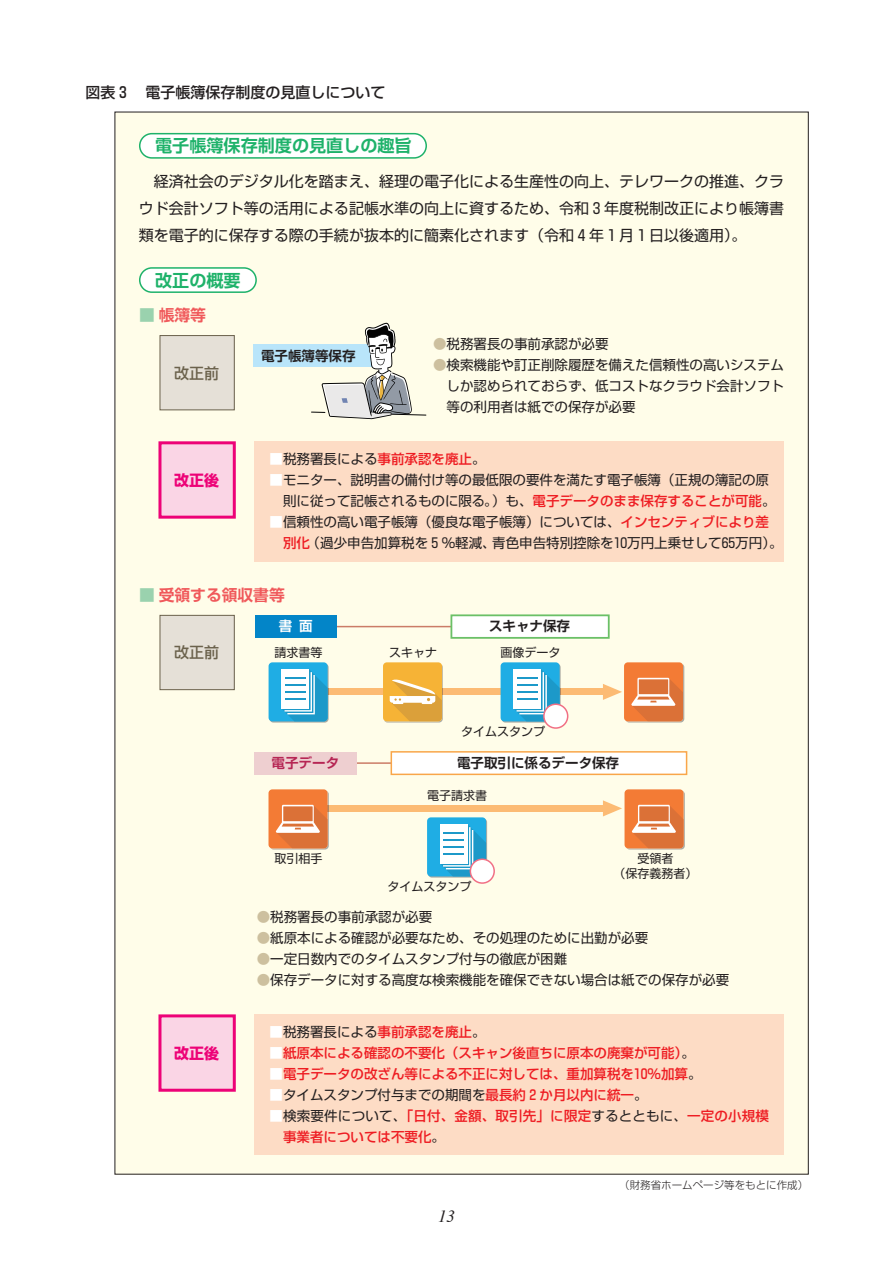
<style>
.page{position:relative;width:893px;height:1263px;background:#fff}
.page>*{position:absolute;margin:0;border:0;box-sizing:border-box;transform-origin:0 0}
.t1{font:700 17.1px "Shin Go Pro De";color:#1eb26a}
.t2{font:italic 16.95px "Times";color:#231f20}
.t3{font:700 15.75px "Shin Go Pro De";color:#f0595b}
.t4{font:15px/27px "Shin Go Pro";color:#231f20;text-align:justify}
.t5{font:500 15px "Shin Go Pro";color:#231f20}
.t6{font:500 15px "Shin Go Pro";color:#6b624c}
.t7{font:700 15px "Shin Go Pro";color:#ed0277}
.t8{font:13.5px/21px "Shin Go Pro";color:#231f20}
.t9{font:500 13.5px/21px "Shin Go Pro";color:#ee1d23}
.t10{font:700 13.5px "Shin Go Pro De";color:#231f20}
.t11{font:700 13.5px "Shin Go Pro De";color:#b62654}
.t12{font:700 13.5px "Shin Go Pro De";color:#fff}
.t13{font:12px/15px "Shin Go Pro";color:#231f20;text-align:center}
.t14{font:300 10.5px "Shin Go Pro";color:#231f20}
.s1{color:#9ad2ae}
.s2{color:#cdc09f}
.s3{color:#fff}
.s4{font-weight:500;color:#ee1d23}
.s5{font-weight:400;color:#fff}
.s6{font-weight:400;color:#231f20}
</style>
<div class="page">
<div style="left:115px;top:112px;width:693px;height:1062px;background:#fffde9"></div>
<div style="left:140px;top:134px;width:286px;height:24px;background:#fff;border-radius:12px"></div>
<div style="left:139px;top:133px;width:288px;height:26px;border:2px solid #1eb26a;border-radius:12px"></div>
<div style="left:140px;top:268px;width:116px;height:24px;background:#fff;border-radius:12px"></div>
<div style="left:139px;top:267px;width:118px;height:26px;border:2px solid #1eb26a;border-radius:12px"></div>
<div style="left:160px;top:336px;width:74px;height:74px;background:#e5e0d7"></div>
<div style="left:160px;top:335px;width:75px;height:75px;border:1px solid #6b624c"></div>
<div style="left:160px;top:443px;width:74px;height:74px;background:#fad5e5"></div>
<div style="left:158px;top:441px;width:78px;height:78px;border:3px solid #ed0277"></div>
<div style="left:254px;top:345px;width:128px;height:22px;background:#b9e5fa"></div>
<svg style="left:311px;top:323px;width:116px;height:96px"></svg>
<div style="left:255px;top:441px;width:529px;height:121px;background:#fddcc5"></div>
<div style="left:160px;top:615px;width:74px;height:75px;background:#e5e0d7"></div>
<div style="left:160px;top:615px;width:75px;height:75px;border:1px solid #6b624c"></div>
<div style="left:160px;top:1016px;width:74px;height:74px;background:#fad5e5"></div>
<div style="left:158px;top:1014px;width:78px;height:78px;border:3px solid #ed0277"></div>
<div style="left:255px;top:1014px;width:529px;height:141px;background:#fddcc5"></div>
<hr style="left:296px;top:626px;width:189px;height:1px;background:#cb7c67">
<div style="left:451px;top:615px;width:158px;height:23px;background:#fff"></div>
<div style="left:450px;top:614px;width:160px;height:25px;border:2px solid #6bc067"></div>
<div style="left:255px;top:615px;width:82px;height:23px;background:#0385c8"></div>
<hr style="left:295px;top:762px;width:130px;height:2px;background:#cb7c67">
<div style="left:391px;top:752px;width:296px;height:22px;background:#fff"></div>
<div style="left:391px;top:751px;width:296px;height:24px;border:2px solid #f9a64a"></div>
<div style="left:255px;top:752px;width:102px;height:22px;background:#eecfd0"></div>
<div style="left:288px;top:689px;width:319px;height:6px;background:#fcbb74"></div>
<svg style="left:269px;top:662px;width:59px;height:59px"></svg>
<svg style="left:270px;top:663px;width:59px;height:60px"></svg>
<hr style="left:285px;top:677px;width:21px;height:2px;background:#1c99c9">
<hr style="left:285px;top:684px;width:21px;height:2px;background:#1c99c9">
<hr style="left:285px;top:691px;width:21px;height:2px;background:#1c99c9">
<hr style="left:285px;top:698px;width:21px;height:2px;background:#1c99c9">
<div style="left:383px;top:662px;width:59px;height:59px;background:#f6b336;border-radius:4px"></div>
<svg style="left:384px;top:665px;width:59px;height:57px"></svg>
<svg style="left:501px;top:662px;width:59px;height:59px"></svg>
<svg style="left:502px;top:663px;width:59px;height:60px"></svg>
<hr style="left:517px;top:677px;width:21px;height:2px;background:#1c99c9">
<hr style="left:517px;top:684px;width:21px;height:2px;background:#1c99c9">
<hr style="left:517px;top:691px;width:21px;height:2px;background:#1c99c9">
<hr style="left:517px;top:698px;width:21px;height:2px;background:#1c99c9">
<div style="left:544px;top:704px;width:24px;height:24px;background:#fff;border-radius:50%"></div>
<div style="left:543px;top:703px;width:25px;height:26px;border:2px solid #f17085;border-radius:50%"></div>
<div style="left:624px;top:662px;width:59px;height:59px;background:#f37b35;border-radius:4px"></div>
<svg style="left:603px;top:664px;width:81px;height:58px"></svg>
<div style="left:288px;top:805px;width:319px;height:6px;background:#fcbb74"></div>
<div style="left:268px;top:789px;width:60px;height:59px;background:#f37b35;border-radius:4px"></div>
<svg style="left:270px;top:791px;width:59px;height:58px"></svg>
<svg style="left:428px;top:818px;width:59px;height:60px"></svg>
<div style="left:427px;top:817px;width:59px;height:59px;background:#1fade4;border-radius:4px"></div>
<svg style="left:440px;top:824px;width:46px;height:52px"></svg>
<hr style="left:443px;top:832px;width:21px;height:2px;background:#1c99c9">
<hr style="left:443px;top:839px;width:21px;height:2px;background:#1c99c9">
<hr style="left:443px;top:846px;width:21px;height:2px;background:#1c99c9">
<hr style="left:443px;top:853px;width:21px;height:2px;background:#1c99c9">
<div style="left:470px;top:859px;width:24px;height:24px;background:#fff;border-radius:50%"></div>
<div style="left:470px;top:858px;width:25px;height:26px;border:2px solid #f17085;border-radius:50%"></div>
<div style="left:624px;top:789px;width:60px;height:59px;background:#f37b35;border-radius:4px"></div>
<svg style="left:603px;top:791px;width:82px;height:58px"></svg>
<p class="t5" style="left:85px;top:80px;width:301px">図表3　電子帳簿保存制度の見直しについて</p>
<p class="t1" style="left:155px;top:132px;width:258px">電子帳簿保存制度の見直しの趣旨</p>
<p class="t4" style="left:139px;top:166px;width:647px">　経済社会のデジタル化を踏まえ、経理の電子化による生産性の向上、テレワークの推進、クラウド会計ソフト等の活用による記帳水準の向上に資するため、令和3年度税制改正により帳簿書類を電子的に保存する際の手続が抜本的に簡素化されます（令和4年１月１日以後適用)。</p>
<p class="t1" style="left:155px;top:266px;width:87px">改正の概要</p>
<p class="t3" style="left:139px;top:302px;width:68px"><span class="s1">■</span> 帳簿等</p>
<p class="t6" style="left:174px;top:360px;width:46px">改正前</p>
<p class="t10" style="left:261px;top:344px;width:96px">電子帳簿等保存</p>
<p class="t8" style="left:433px;top:332px;width:177px"><span class="s2">●</span>税務署長の事前承認が必要</p>
<p class="t8" style="left:446px;top:353px;width:339px;text-align:justify;text-indent:-14px"><span class="s2">●</span>検索機能や訂正削除履歴を備えた信頼性の高いシステムしか認められておらず、低コストなクラウド会計ソフト等の利用者は紙での保存が必要</p>
<p class="t8" style="left:270px;top:447px;width:217px"><span class="s3">■</span>税務署長による<span class="s4">事前承認を廃止</span>。</p>
<p class="t8" style="left:283px;top:468px;width:494px;text-indent:-14px"><span class="s3">■</span>モニター、説明書の備付け等の最低限の要件を満たす電子帳簿（正規の簿記の原則に従って記帳されるものに限る。）も、<span class="s4">電子データのまま保存することが可能</span>。</p>
<p class="t8" style="left:283px;top:510px;width:501px;text-indent:-14px"><span class="s3">■</span>信頼性の高い電子帳簿（優良な電子帳簿）については、<span class="s4">インセンティブにより差別化</span>（過少申告加算税を5％軽減、青色申告特別控除を10万円上乗せして65万円）。</p>
<p class="t3" style="left:139px;top:582px;width:147px"><span class="s1">■</span> 受領する領収書等</p>
<p class="t7" style="left:174px;top:468px;width:46px">改正後</p>
<p class="t6" style="left:174px;top:640px;width:46px">改正前</p>
<p class="t7" style="left:174px;top:1041px;width:46px">改正後</p>
<p class="t12" style="left:279px;top:615px;width:35px">書面</p>
<p class="t10" style="left:489px;top:615px;width:82px">スキャナ保存</p>
<p class="t13" style="left:274px;top:644px;width:49px">請求書等</p>
<p class="t13" style="left:389px;top:644px;width:49px">スキャナ</p>
<p class="t13" style="left:500px;top:644px;width:61px">画像データ</p>
<p class="t13" style="left:461px;top:723px;width:85px">タイムスタンプ</p>
<p class="t11" style="left:271px;top:752px;width:69px">電子データ</p>
<p class="t10" style="left:457px;top:752px;width:163px">電子取引に係るデータ保存</p>
<p class="t13" style="left:274px;top:850px;width:49px">取引相手</p>
<p class="t13" style="left:427px;top:787px;width:61px">電子請求書</p>
<p class="t13" style="left:387px;top:878px;width:85px">タイムスタンプ</p>
<p class="t13" style="left:613px;top:850px;width:85px">受領者<br>（保存義務者）</p>
<p class="t8" style="left:257px;top:905px;width:177px"><span class="s2">●</span>税務署長の事前承認が必要</p>
<p class="t8" style="left:257px;top:926px;width:393px"><span class="s2">●</span>紙原本による確認が必要なため、その処理のために出勤が必要</p>
<p class="t8" style="left:257px;top:947px;width:312px"><span class="s2">●</span>一定日数内でのタイムスタンプ付与の徹底が困難</p>
<p class="t8" style="left:257px;top:968px;width:474px"><span class="s2">●</span>保存データに対する高度な検索機能を確保できない場合は紙での保存が必要</p>
<p class="t8" style="left:270px;top:1020px;width:217px"><span class="s3">■</span>税務署長による<span class="s4">事前承認を廃止</span>。</p>
<p class="t9" style="left:270px;top:1041px;width:427px"><span class="s5">■</span>紙原本による確認の不要化（スキャン後直ちに原本の廃棄が可能）<span class="s6">。</span></p>
<p class="t9" style="left:270px;top:1062px;width:433px"><span class="s5">■</span>電子データの改ざん等による不正に対しては、重加算税を10％加算<span class="s6">。</span></p>
<p class="t8" style="left:270px;top:1083px;width:379px"><span class="s3">■</span>タイムスタンプ付与までの期間を<span class="s4">最長約2か月以内に統一</span>。</p>
<p class="t9" style="left:283px;top:1104px;width:488px;text-indent:-13px"><span class="s5">■</span><span class="s6">検索要件について、</span>｢日付、金額、取引先」に限定<span class="s6">するとともに、</span>一定の小規模事業者については不要化<span class="s6">。</span></p>
<p class="t2" style="left:438px;top:1201px;width:18px">13</p>
<p class="t14" style="left:619px;top:1176px;width:191px">（財務省ホームページ等をもとに作成）</p>
</div>
